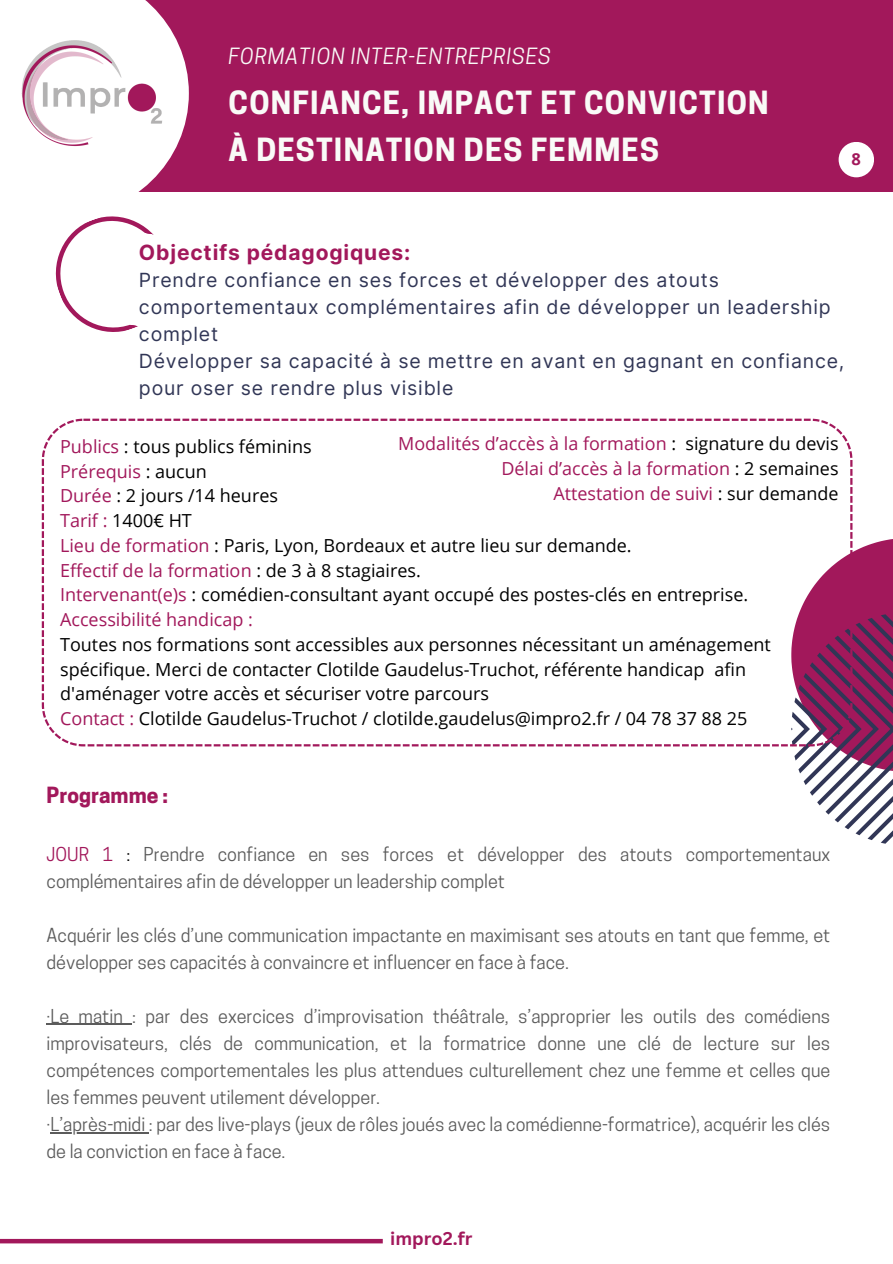
<style>
.page{position:relative;width:893px;height:1264px;background:#fff}
.page>*{position:absolute;margin:0;border:0;box-sizing:border-box;transform-origin:0 0}
.t1{font:700 30px/46.2px "Cooper Hewitt";letter-spacing:.04em;color:#f9faf7}
.t2{font:italic 21px "Cooper Hewitt";letter-spacing:.04em;color:#f9faf7}
.t3{font:700 21px "Inter";letter-spacing:.04em;color:#a2185b}
.t4{font:700 21px "Cooper Hewitt";color:#a2185b}
.t5{font:19.5px/27px "Inter";letter-spacing:.04em;color:#313656}
.t6{font:18px/27px "Cooper Hewitt";color:#5b5b5b}
.t7{font:18px/24.8px "Open Sans";color:#000}
.t8{font:18px "Open Sans";color:#a2185b}
.t9{font:700 18px "Canva Sans";color:#a2185b}
.t10{font:700 16.5px "Open Sans";color:#a2185b}
.s1{color:#000}
.s2{color:#a2185b}
</style>
<div class="page">
<div style="left:0;top:0;width:892px;height:191px;background:#a2185b"></div>
<svg style="left:55px;top:217px;width:99px;height:115px"></svg>
<div style="left:0;top:1238px;width:383px;height:5px;background:#a2185b"></div>
<hr style="left:47px;top:1023px;width:85px;height:2px;background:#5b5b5b">
<hr style="left:50px;top:1131px;width:99px;height:2px;background:#5b5b5b">
<svg style="left:791px;top:538px;width:101px;height:305px"></svg>
<div style="left:0;top:0;width:188px;height:217px;background:#fff"></div>
<img style="left:21px;top:32px;width:152px;height:122px">
<div style="left:838px;top:142px;width:36px;height:35px;background:#fff;border-radius:50%"></div>
<svg style="left:42px;top:418px;width:810px;height:328px"></svg>
<h2 class="t2" style="left:228px;top:49px;width:323px">FORMATION INTER-ENTREPRISES</h2>
<h1 class="t1" style="left:228px;top:84px;width:541px">CONFIANCE, IMPACT ET CONVICTION<br>À DESTINATION DES FEMMES</h1>
<p class="t10" style="left:851px;top:148px;width:11px">8</p>
<p class="t3" style="left:139px;top:240px;width:273px">Objectifs pédagogiques:</p>
<p class="t5" style="left:139px;top:266px;width:693px">Prendre confiance en ses forces et développer des atouts comportementaux complémentaires afin de développer un leadership complet</p>
<h4 class="t5" style="left:139px;top:347px;width:706px">Développer sa capacité à se mettre en avant en gagnant en confiance, pour oser se rendre plus visible</h4>
<h5 class="t8" style="left:398px;top:431px;width:442px">Modalités d’accès à la formation <span class="s1">: signature du devis</span></h5>
<h5 class="t8" style="left:501px;top:456px;width:338px">Délai d’accès à la formation <span class="s1">: 2 semaines</span></h5>
<h5 class="t8" style="left:553px;top:480px;width:286px">Attestation de suivi <span class="s1">: sur demande</span></h5>
<p class="t7" style="left:60px;top:433px;width:253px"><span class="s2">Publics</span> : tous publics féminins</p>
<p class="t8" style="left:60px;top:458px;width:148px">Prérequis <span class="s1">: aucun</span></p>
<p class="t7" style="left:60px;top:483px;width:219px"><span class="s2">Durée</span> : 2 jours /14 heures</p>
<p class="t7" style="left:60px;top:508px;width:133px"><span class="s2">Tarif :</span> 1400€ HT</p>
<p class="t7" style="left:60px;top:532px;width:573px"><span class="s2">Lieu de formation</span> : Paris, Lyon, Bordeaux et autre lieu sur demande.</p>
<p class="t8" style="left:60px;top:557px;width:362px">Effectif de la formation <span class="s1">: de 3 à 8 stagiaires.</span></p>
<p class="t7" style="left:60px;top:582px;width:689px"><span class="s2">Intervenant(e)s</span> : comédien-consultant ayant occupé des postes-clés en entreprise.</p>
<p class="t8" style="left:60px;top:607px;width:194px">Accessibilité handicap :</p>
<p class="t7" style="left:60px;top:631px;width:712px">Toutes nos formations sont accessibles aux personnes nécessitant un aménagement spécifique. Merci de contacter Clotilde Gaudelus-Truchot, référente handicap afin d'aménager votre accès et sécuriser votre parcours</p>
<p class="t7" style="left:60px;top:706px;width:688px"><span class="s2">Contact :</span> Clotilde Gaudelus-Truchot / clotilde.gaudelus@impro2.fr / 04 78 37 88 25</p>
<p class="t4" style="left:47px;top:787px;width:123px">Programme :</p>
<p class="t6" style="left:47px;top:842px;width:785px"><span class="s2">JOUR 1</span> <span class="s1">:</span> Prendre confiance en ses forces et développer des atouts comportementaux complémentaires afin de développer un leadership complet</p>
<p class="t6" style="left:47px;top:923px;width:785px">Acquérir les clés d’une communication impactante en maximisant ses atouts en tant que femme, et développer ses capacités à convaincre et influencer en face à face.</p>
<p class="t6" style="left:47px;top:1004px;width:785px">·Le matin : par des exercices d’improvisation théâtrale, s’approprier les outils des comédiens improvisateurs, clés de communication, et la formatrice donne une clé de lecture sur les compétences comportementales les plus attendues culturellement chez une femme et celles que les femmes peuvent utilement développer.<br>·L’après-midi : par des live-plays (jeux de rôles joués avec la comédienne-formatrice), acquérir les clés</p>
<p class="t6" style="left:47px;top:1139px;width:240px">de la conviction en face à face.</p>
<p class="t9" style="left:390px;top:1225px;width:83px">impro2.fr</p>
</div>
